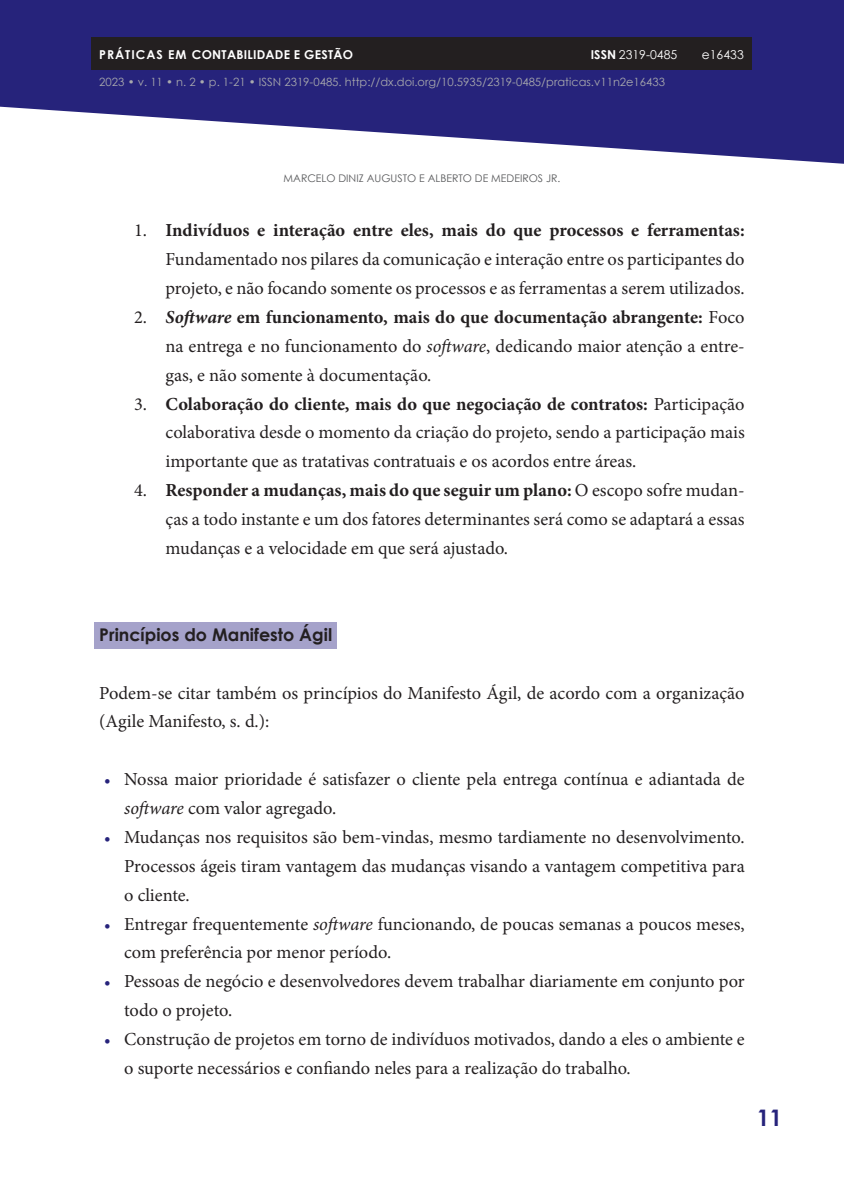
<style>
.page{position:relative;width:844px;height:1191px;background:#fff}
.page>*{position:absolute;margin:0;border:0;box-sizing:border-box;transform-origin:0 0}
.t1{font:700 22.75px "Century Gothic";color:#26237b}
.t2{font:18.38px/28.9px "Minion Pro";color:#231f20;text-align:justify}
.t3{font:700 17.5px "Century Gothic";color:#231f20}
.t4{font:700 12.25px "Century Gothic";letter-spacing:.02em;color:#fff}
.t5{font:12.25px "Century Gothic";color:#fff}
.t6{font:11.38px "Century Gothic";color:#a8a9ad}
.t7{font:10.5px "Century Gothic";color:#57585a}
.s1{font-weight:700}
.s2{font-weight:700;font-style:italic}
.s3{font-style:italic}
.s4{font-weight:600;font-size:16.62px;color:#26237b}
</style>
<div class="page">
<svg style="left:0;top:0;width:843px;height:164px;fill:#26237b"></svg>
<div style="left:92px;top:37px;width:660px;height:33px;background:#231f20"></div>
<div style="left:94px;top:622px;width:243px;height:27px;background:#a5a2ca"></div>
<p class="t4" style="left:99px;top:45px;width:255px">PRÁTICAS EM CONTABILIDADE E GESTÃO</p>
<p class="t5" style="left:590px;top:46px;width:88px"><span class="s1">ISSN</span> 2319-0485</p>
<p class="t5" style="left:701px;top:46px;width:43px">E16433</p>
<p class="t6" style="left:99px;top:74px;width:567px">2023 • V. 11 • N. 2 • P. 1-21 • ISSN 2319-0485. HTTP://DX.DOI.ORG/10.5935/2319-0485/PRATICAS.V11N2E16433</p>
<p class="t7" style="left:283px;top:171px;width:18px">MARCELO</p>
<p class="t7" style="left:338px;top:171px;width:66px">DINIZ AUGUSTO</p>
<p class="t7" style="left:419px;top:171px;width:24px">E ALBERTO</p>
<p class="t7" style="left:475px;top:171px;width:33px">DE MEDEIROS</p>
<p class="t7" style="left:546px;top:171px;width:16px">JR.</p>
<p class="t2" style="left:165px;top:216px;width:580px;text-indent:-31px">1. <span class="s1">Indivíduos e interação entre eles, mais do que processos e ferramentas:<br></span>Fundamentado nos pilares da comunicação e interação entre os participantes do projeto, e não focando somente os processos e as ferramentas a serem utilizados.</p>
<p class="t2" style="left:165px;top:303px;width:580px;text-indent:-31px">2. <span class="s2">Software</span> <span class="s1">em funcionamento, mais do que documentação abrangente:</span> Foco na entrega e no funcionamento do <span class="s3">software</span>, dedicando maior atenção a entre&shy;gas, e não somente à documentação.</p>
<p class="t2" style="left:165px;top:389px;width:580px;text-indent:-31px">3. <span class="s1">Colaboração do cliente, mais do que negociação de contratos:</span> Participação colaborativa desde o momento da criação do projeto, sendo a participação mais importante que as tratativas contratuais e os acordos entre áreas.</p>
<p class="t2" style="left:165px;top:476px;width:580px;text-indent:-31px">4. <span class="s1">Responder a mudanças, mais do que seguir um plano:</span> O escopo sofre mudan&shy;ças a todo instante e um dos fatores determinantes será como se adaptará a essas mudanças e a velocidade em que será ajustado.</p>
<p class="t3" style="left:99px;top:621px;width:234px">Princípios do Manifesto Ágil</p>
<p class="t2" style="left:99px;top:678px;width:646px">Podem-se citar também os princípios do Manifesto Ágil, de acordo com a organização (Agile Manifesto, s. d.):</p>
<p class="t2" style="left:124px;top:765px;width:622px;text-indent:-20px"><span class="s4">•</span> Nossa maior prioridade é satisfazer o cliente pela entrega contínua e adiantada de <span class="s3">software</span> com valor agregado.</p>
<p class="t2" style="left:124px;top:822px;width:622px;text-indent:-20px"><span class="s4">•</span> Mudanças nos requisitos são bem-vindas, mesmo tardiamente no desenvolvimento.<br>Processos ágeis tiram vantagem das mudanças visando a vantagem competitiva para o cliente.</p>
<p class="t2" style="left:124px;top:909px;width:622px;text-indent:-20px"><span class="s4">•</span> Entregar frequentemente <span class="s3">software</span> funcionando, de poucas semanas a poucos meses, com preferência por menor período.</p>
<p class="t2" style="left:124px;top:967px;width:622px;text-indent:-20px"><span class="s4">•</span> Pessoas de negócio e desenvolvedores devem trabalhar diariamente em conjunto por todo o projeto.</p>
<p class="t2" style="left:124px;top:1025px;width:622px;text-indent:-20px"><span class="s4">•</span> Construção de projetos em torno de indivíduos motivados, dando a eles o ambiente e o suporte necessários e confiando neles para a realização do trabalho.</p>
<p class="t1" style="left:756px;top:1100px;width:27px">11</p>
</div>
